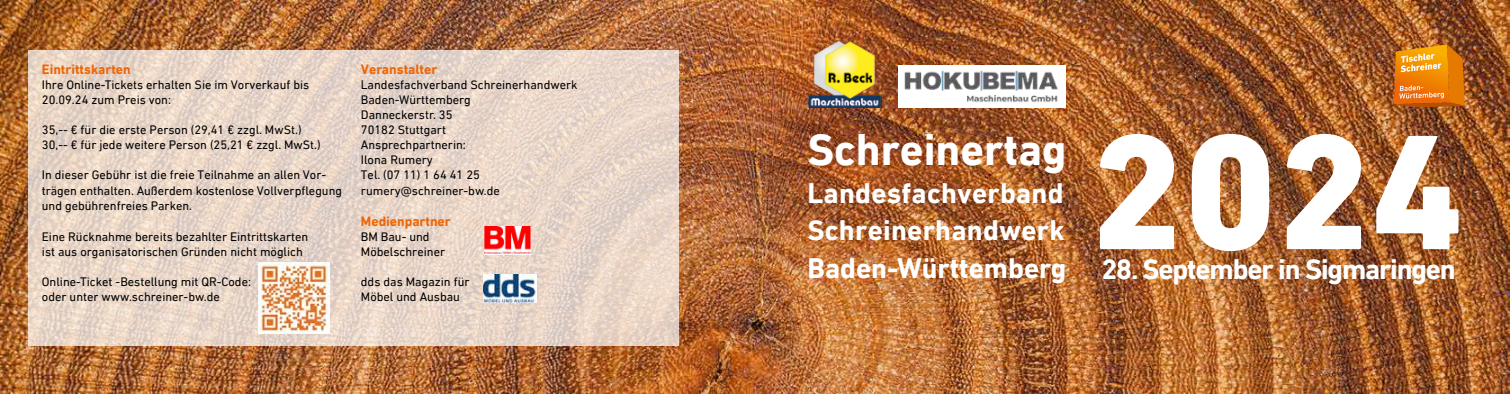
<style>
.page{position:relative;width:1510px;height:394px;background:#fff}
.page>*{position:absolute;margin:0;border:0;box-sizing:border-box;transform-origin:0 0}
.t1{font:800 166.25px "DIN Next LT Pro";color:#fff}
.t2{font:700 45px "DIN Next LT Pro";color:#fff}
.t3{font:700 28.75px/37.5px "DIN Next LT Pro";color:#fff;text-align:justify}
.t4{font:700 28.75px "DIN Next LT Pro";letter-spacing:-.04em;color:#fff}
.t5{font:700 13.75px "DIN Next LT Pro";color:#ec6608}
.t6{font:12.5px/15px "DIN Next LT Pro";color:#000}
</style>
<div class="page">
<img style="left:0;top:0;width:1509px;height:393px">
<svg style="left:28px;top:50px;width:651px;height:295px;background:#e8d5c8"></svg>
<img style="left:1393px;top:44px;width:71px;height:63px">
<img style="left:807px;top:38px;width:74px;height:69px">
<div style="left:898px;top:65px;width:167px;height:42px;background:#fff"></div>
<img style="left:904px;top:70px;width:154px;height:33px">
<img style="left:483px;top:274px;width:54px;height:28px">
<img style="left:258px;top:262px;width:71px;height:71px">
<img style="left:484px;top:226px;width:46px;height:28px">
<p class="t5" style="left:42px;top:61px;width:90px">Eintrittskarten</p>
<p class="t6" style="left:42px;top:77px;width:269px">Ihre Online-Tickets erhalten Sie im Vorverkauf bis<br>20.09.24 zum Preis von:</p>
<p class="t6" style="left:42px;top:122px;width:280px">35,-- € für die erste Person (29,41 € zzgl. MwSt.)<br>30,-- € für jede weitere Person (25,21 € zzgl. MwSt.)</p>
<p class="t6" style="left:42px;top:167px;width:302px">In dieser Gebühr ist die freie Teilnahme an allen Vor&shy;trägen enthalten. Außerdem kostenlose Vollverpflegung und gebührenfreies Parken.</p>
<p class="t6" style="left:42px;top:229px;width:268px">Eine Rücknahme bereits bezahlter Eintrittskarten ist aus organisatorischen Gründen nicht möglich</p>
<p class="t6" style="left:42px;top:274px;width:211px">Online-Ticket -Bestellung mit QR-Code: oder unter www.schreiner-bw.de</p>
<p class="t5" style="left:361px;top:61px;width:78px">Veranstalter</p>
<p class="t6" style="left:361px;top:77px;width:218px">Landesfachverband Schreinerhandwerk<br>Baden-Württemberg<br>Danneckerstr. 35<br>70182 Stuttgart<br>Ansprechpartnerin:<br>Ilona Rumery<br>Tel. (07 11) 1 64 41 25 rumery@schreiner-bw.de</p>
<p class="t5" style="left:361px;top:213px;width:91px">Medienpartner</p>
<p class="t6" style="left:361px;top:229px;width:86px">BM Bau- und<br>Möbelschreiner</p>
<p class="t6" style="left:361px;top:274px;width:110px">dds das Magazin für<br>Möbel und Ausbau</p>
<h2 class="t2" style="left:807px;top:123px;width:261px">Schreinertag</h2>
<h3 class="t3" style="left:807px;top:174px;width:260px">Landesfachverband Schreinerhandwerk Baden-Württemberg</h3>
<h1 class="t1" style="left:1090px;top:94px;width:375px">2024</h1>
<h3 class="t4" style="left:1101px;top:252px;width:356px">28. September in Sigmaringen</h3>
</div>
